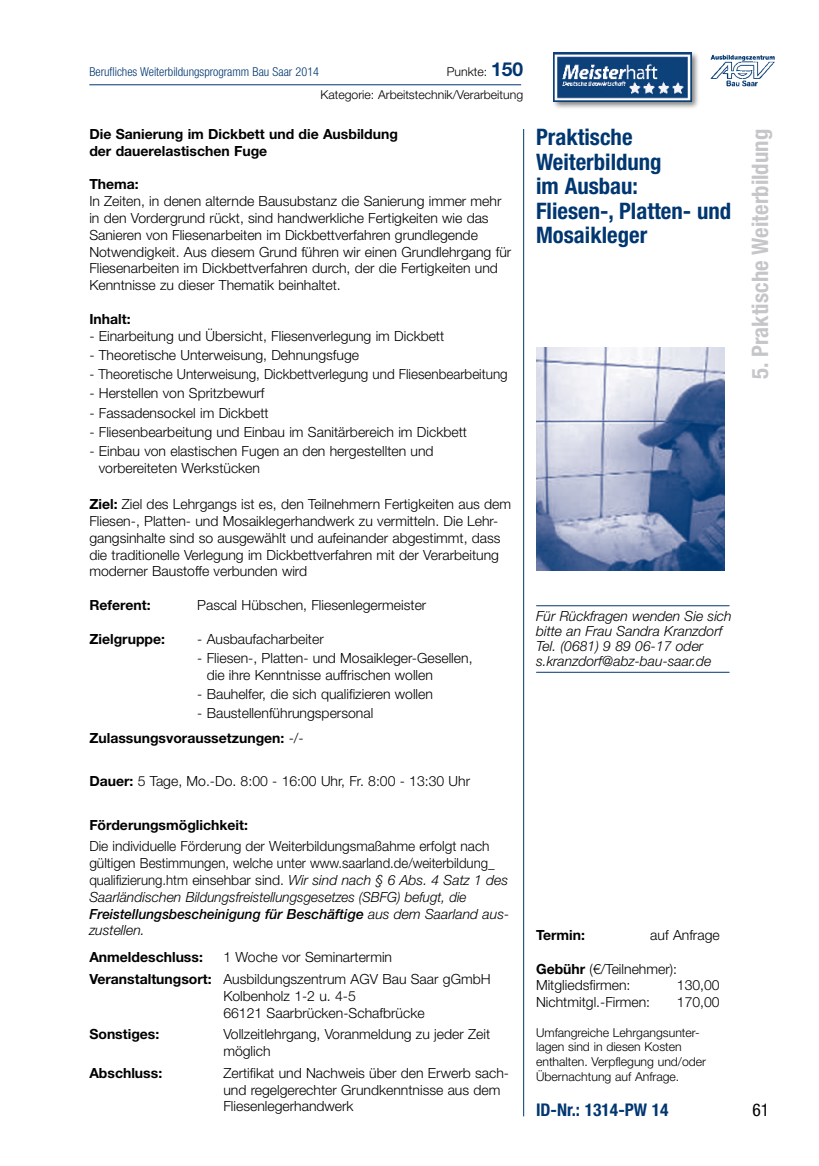
<style>
.page{position:relative;width:819px;height:1166px;background:#fff}
.page>*{position:absolute;margin:0;border:0;box-sizing:border-box;transform-origin:0 0}
.t1{font:700 condensed 22.75px/24.5px "Helvetica Neue LT Std";color:#003771}
.t2{font:700 condensed 22.75px "Helvetica Neue LT Std";color:#c5c6c8}
.t3{font:700 condensed 17.5px "Helvetica Neue LT Std";color:#003771}
.t4{font:condensed 17.5px "Helvetica Neue LT Std";color:#000}
.t5{font:300 14px/16.8px "Helvetica Neue LT Std";color:#000}
.t6{font:700 14px/16.8px "Helvetica Neue LT Std";color:#000}
.t7{font:italic 300 14px/14.9px "Helvetica Neue LT Std";color:#000}
.t8{font:300 14px "Helvetica Neue LT Std";color:#000;scale:.96 1}
.t9{font:300 12.25px/14.7px "Helvetica Neue LT Std";color:#000;text-align:right}
.t10{font:300 condensed 12.25px "Helvetica Neue LT Std";color:#003771}
.s1{font-weight:700;font-size:19.25px;color:#003771}
.s2{font-weight:700}
.s3{font-style:italic}
.s4{font-weight:500;font-style:italic}
</style>
<div class="page">
<hr style="left:89px;top:84px;width:432px;height:1px;background:#003771">
<div style="left:552px;top:51px;width:148px;height:59px;background:#000;opacity:.5"></div>
<img style="left:554px;top:53px;width:137px;height:48px">
<img style="left:710px;top:55px;width:65px;height:32px">
<hr style="left:523px;top:129px;width:1px;height:987px;background:#003771">
<img style="left:536px;top:347px;width:188px;height:223px">
<hr style="left:536px;top:605px;width:193px;height:1px;background:#003771">
<hr style="left:536px;top:672px;width:193px;height:1px;background:#003771">
<p class="t10" style="left:89px;top:65px;width:231px">Berufliches Weiterbildungsprogramm Bau Saar 2014</p>
<p class="t9" style="left:320px;top:60px;width:204px;line-height:22.8px">Punkte: <span class="s1">150<br></span>Kategorie: Arbeitstechnik/Verarbeitung</p>
<p class="t6" style="left:89px;top:125px;width:310px">Die Sanierung im Dickbett und die Ausbildung der dauerelastischen Fuge</p>
<p class="t6" style="left:89px;top:176px;width:51px">Thema:</p>
<p class="t5" style="left:89px;top:193px;width:423px">In Zeiten, in denen alternde Bausubstanz die Sanierung immer mehr in den Vordergrund rückt, sind handwerkliche Fertigkeiten wie das Sanieren von Fliesenarbeiten im Dickbettverfahren grundlegende Notwendigkeit. Aus diesem Grund führen wir einen Grundlehrgang für Fliesenarbeiten im Dickbettverfahren durch, der die Fertigkeiten und Kenntnisse zu dieser Thematik beinhaltet.</p>
<p class="t6" style="left:89px;top:310px;width:43px">Inhalt:</p>
<p class="t5" style="left:89px;top:327px;width:356px">- Einarbeitung und Übersicht, Fliesenverlegung im Dickbett</p>
<p class="t5" style="left:89px;top:346px;width:271px">- Theoretische Unterweisung, Dehnungsfuge</p>
<p class="t8" style="left:89px;top:366px;width:437px">- Theoretische Unterweisung, Dickbettverlegung und Fliesenbearbeitung</p>
<p class="t5" style="left:89px;top:385px;width:177px">- Herstellen von Spritzbewurf</p>
<p class="t5" style="left:89px;top:404px;width:181px">- Fassadensockel im Dickbett</p>
<p class="t5" style="left:89px;top:423px;width:379px">- Fliesenbearbeitung und Einbau im Sanitärbereich im Dickbett</p>
<p class="t5" style="left:99px;top:443px;width:336px;text-indent:-9px">- Einbau von elastischen Fugen an den hergestellten und vorbereiteten Werkstücken</p>
<p class="t5" style="left:89px;top:495px;width:423px"><span class="s2">Ziel:</span> Ziel des Lehrgangs ist es, den Teilnehmern Fertigkeiten aus dem Fliesen-, Platten- und Mosaiklegerhandwerk zu vermitteln. Die Lehr&shy;gangsinhalte sind so ausgewählt und aufeinander abgestimmt, dass die traditionelle Verlegung im Dickbettverfahren mit der Verarbeitung moderner Baustoffe verbunden wird</p>
<p class="t6" style="left:89px;top:596px;width:63px">Referent:</p>
<p class="t5" style="left:197px;top:596px;width:230px">Pascal Hübschen, Fliesenlegermeister</p>
<p class="t6" style="left:89px;top:630px;width:77px">Zielgruppe:</p>
<p class="t5" style="left:197px;top:630px;width:128px">- Ausbaufacharbeiter</p>
<p class="t5" style="left:207px;top:649px;width:267px;text-indent:-9px">- Fliesen-, Platten- und Mosaikleger-Gesellen, die ihre Kenntnisse auffrischen wollen</p>
<p class="t5" style="left:197px;top:685px;width:237px">- Bauhelfer, die sich qualifizieren wollen</p>
<p class="t5" style="left:89px;top:701px;width:285px;line-height:24.2px;text-indent:108px">- Baustellenführungspersonal<br><span class="s2">Zulassungsvoraussetzungen:</span> -/-</p>
<p class="t5" style="left:89px;top:772px;width:382px"><span class="s2">Dauer:</span> 5 Tage, Mo.-Do. 8:00 - 16:00 Uhr, Fr. 8:00 - 13:30 Uhr</p>
<p class="t6" style="left:89px;top:816px;width:160px">Förderungsmöglichkeit:</p>
<p class="t5" style="left:89px;top:838px;width:421px">Die individuelle Förderung der Weiterbildungsmaßahme erfolgt nach gültigen Bestimmungen, welche unter www.saarland.de/weiterbildung_ qualifizierung.htm einsehbar sind. <span class="s3">Wir sind nach § 6 Abs. 4 Satz 1 des Saarländischen Bildungsfreistellungsgesetzes (SBFG) befugt, die </span><span class="s4">Freistellungsbescheinigung für Beschäftige</span> <span class="s3">aus dem Saarland aus&shy;zustellen.</span></p>
<p class="t6" style="left:89px;top:948px;width:115px">Anmeldeschluss:</p>
<p class="t5" style="left:89px;top:946px;width:403px;line-height:21.7px;text-indent:134px">1 Woche vor Seminartermin<br><span class="s2">Veranstaltungsort:</span> Ausbildungszentrum AGV Bau Saar gGmbH</p>
<p class="t5" style="left:223px;top:987px;width:203px">Kolbenholz 1-2 u. 4-5<br>66121 Saarbrücken-Schafbrücke</p>
<p class="t6" style="left:89px;top:1025px;width:71px">Sonstiges:</p>
<p class="t5" style="left:223px;top:1025px;width:268px">Vollzeitlehrgang, Voranmeldung zu jeder Zeit möglich</p>
<p class="t6" style="left:89px;top:1064px;width:74px">Abschluss:</p>
<p class="t5" style="left:223px;top:1064px;width:287px">Zertifikat und Nachweis über den Erwerb sach&shy;und regelgerechter Grundkenntnisse aus dem<br>Fliesenlegerhandwerk</p>
<h1 class="t1" style="left:536px;top:125px;width:197px">Praktische<br>Weiterbildung<br>im Ausbau:<br>Fliesen-, Platten- und<br>Mosaikleger</h1>
<p class="t7" style="left:536px;top:609px;width:197px">Für Rückfragen wenden Sie sich bitte an Frau Sandra Kranzdorf<br>Tel. (0681) 9 89 06-17 oder s.kranzdorf@abz-bau-saar.de</p>
<p class="t6" style="left:536px;top:926px;width:50px">Termin:</p>
<p class="t5" style="left:650px;top:926px;width:71px">auf Anfrage</p>
<p class="t5" style="left:536px;top:960px;width:142px"><span class="s2">Gebühr</span> (€/Teilnehmer):<br>Mitgliedsfirmen:</p>
<p class="t5" style="left:676px;top:976px;width:44px">130,00</p>
<p class="t5" style="left:536px;top:993px;width:116px">Nichtmitgl.-Firmen:</p>
<p class="t5" style="left:676px;top:993px;width:44px">170,00</p>
<p class="t9" style="left:536px;top:1024px;width:171px;text-align:left">Umfangreiche Lehrgangsunter&shy;lagen sind in diesen Kosten enthalten. Verpflegung und/oder<br>Übernachtung auf Anfrage.</p>
<p class="t3" style="left:536px;top:1099px;width:134px">ID-Nr.: 1314-PW 14</p>
<h1 class="t2" style="left:746px;top:378px;width:251px;rotate:-90deg">5. Praktische Weiterbildung</h1>
<p class="t4" style="left:752px;top:1100px;width:18px">61</p>
</div>
